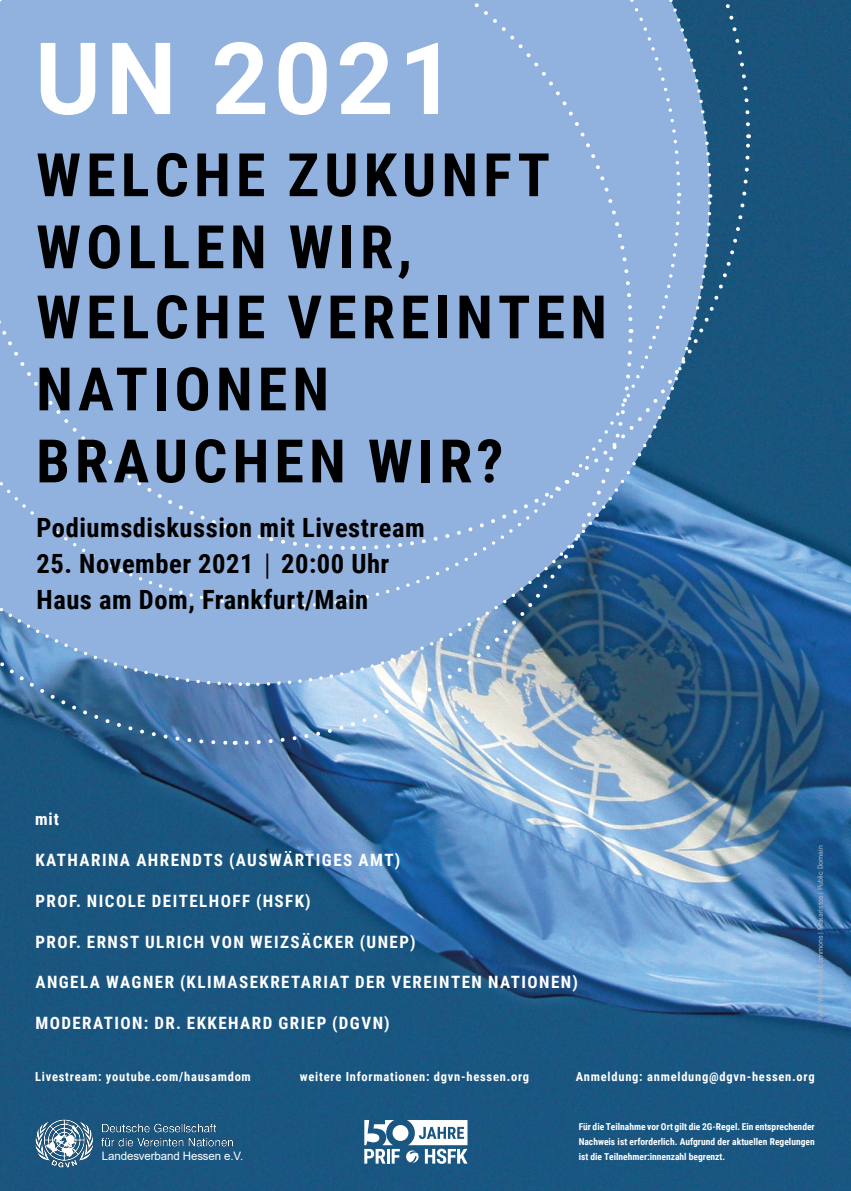
<style>
.page{position:relative;width:851px;height:1191px;background:#fff}
.page>*{position:absolute;margin:0;border:0;box-sizing:border-box;transform-origin:0 0}
.t1{font:700 100px "Roboto";letter-spacing:.05em;color:#fff}
.t2{font:700 60px "Roboto Condensed";letter-spacing:.085em;color:#000}
.t3{font:700 26.5px "Roboto Condensed";letter-spacing:.02em;color:#000}
.t4{font:700 17px "Roboto Condensed";letter-spacing:.085em;color:#fff}
.t5{font:700 12.5px "Roboto Condensed";letter-spacing:.06em;color:#fff}
.t6{font:11.6px "Arial";letter-spacing:-.01em;color:#fff}
.t7{font:700 9.5px/15px "Roboto Condensed";color:#fff}
.t8{font:7px "Roboto";color:#b3b9c6}
.s1{font-family:"Calibri"}
</style>
<div class="page">
<img style="left:0;top:0;width:850px;height:1191px">
<svg style="left:634px;top:552px;width:79px;height:135px;background:#24537c"></svg>
<img style="left:242px;top:552px;width:392px;height:195px">
<svg style="left:0;top:609px;width:233px;height:138px;background:#6089b6"></svg>
<svg style="left:290px;top:196px;width:392px;height:413px;background:#6d92bf"></svg>
<div style="left:284px;top:0;width:398px;height:187px;background:#91b1de"></div>
<div style="left:0;top:134px;width:276px;height:10px;background:#91b1de"></div>
<div style="left:0;top:552px;width:281px;height:57px;background:#91b1de"></div>
<svg style="left:360px;top:138px;width:392px;height:414px;background:#7da2ce"></svg>
<svg style="left:354px;top:0;width:397px;height:128px;background:#80a4cf"></svg>
<div style="left:0;top:0;width:344px;height:134px;background:#91b1de"></div>
<div style="left:0;top:144px;width:350px;height:408px;background:#91b1de"></div>
<svg style="left:364px;top:1120px;width:103px;height:43px"></svg>
<img style="left:35px;top:1119px;width:59px;height:48px">
<img style="left:98px;top:1117px;width:137px;height:33px">
<p class="t1" style="left:35px;top:8px;width:422px">UN 2021</p>
<p class="t2" style="left:36px;top:133px;width:515px">WELCHE ZUKUNFT</p>
<p class="t2" style="left:36px;top:205px;width:377px">WOLLEN WIR,</p>
<p class="t2" style="left:36px;top:275px;width:572px">WELCHE VEREINTEN</p>
<p class="t2" style="left:36px;top:347px;width:294px">NATIONEN</p>
<p class="t2" style="left:36px;top:419px;width:468px">BRAUCHEN WIR?</p>
<p class="t3" style="left:36px;top:509px;width:389px">Podiumsdiskussion mit Livestream</p>
<p class="t3" style="left:36px;top:545px;width:354px">25. November 2021 <span class="s1">│</span> 20:00 Uhr</p>
<p class="t3" style="left:36px;top:581px;width:333px">Haus am Dom, Frankfurt/Main</p>
<p class="t4" style="left:35px;top:807px;width:25px">mit</p>
<p class="t4" style="left:35px;top:848px;width:366px">KATHARINA AHRENDTS (AUSWÄRTIGES AMT)</p>
<p class="t4" style="left:35px;top:889px;width:277px">PROF. NICOLE DEITELHOFF (HSFK)</p>
<p class="t4" style="left:35px;top:929px;width:382px">PROF. ERNST ULRICH VON WEIZSÄCKER (UNEP)</p>
<p class="t4" style="left:35px;top:970px;width:544px">ANGELA WAGNER (KLIMASEKRETARIAT DER VEREINTEN NATIONEN)</p>
<p class="t4" style="left:35px;top:1011px;width:356px">MODERATION: DR. EKKEHARD GRIEP (DGVN)</p>
<p class="t5" style="left:35px;top:1067px;width:217px">Livestream: youtube.com/hausamdom</p>
<p class="t5" style="left:300px;top:1067px;width:231px">weitere Informationen: dgvn-hessen.org</p>
<p class="t5" style="left:576px;top:1067px;width:240px">Anmeldung: anmeldung@dgvn-hessen.org</p>
<p class="t7" style="left:578px;top:1118px;width:237px">Für die Teilnahme vor Ort gilt die 2G-Regel. Ein entsprechender<br>Nachweis ist erforderlich. Aufgrund der aktuellen Regelungen</p>
<p class="t6" style="left:102px;top:1148px;width:143px">Landesverband Hessen e.V.</p>
<p class="t7" style="left:578px;top:1148px;width:148px">ist die Teilnehmer:innenzahl begrenzt.</p>
<p class="t8" style="left:815px;top:1019px;width:176px;rotate:-90deg">Foto: Wikimedia Commons | Makaristos | Public Domain</p>
</div>
